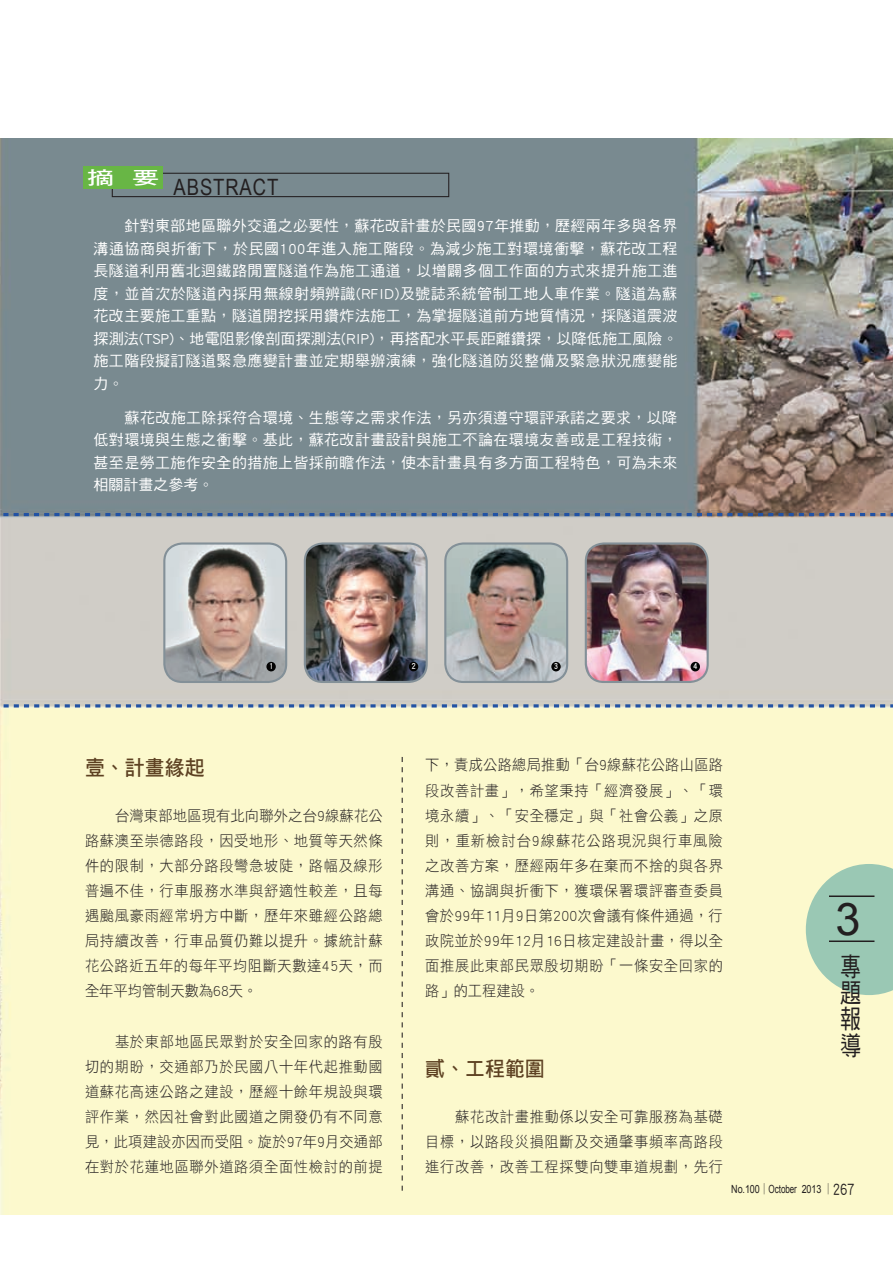
<style>
.page{position:relative;width:893px;height:1263px;background:#fff}
.page>*{position:absolute;margin:0;border:0;box-sizing:border-box;transform-origin:0 0}
.t1{font:45px "Arial";color:#231f20}
.t2{font:26.25px/26.2px "DF Hei Std W5";color:#231f20;text-align:justify;scale:.8 1}
.t3{font:22.5px "Arial Narrow";letter-spacing:.04em;color:#231f20}
.t4{font:21px "DF Hei Std W7";color:#5d4122;scale:.95 1}
.t5{font:18px "DF Hei Std W7";color:#fff;scale:1.5 1}
.t6{font:15px/25px "DF Hei Std W3";letter-spacing:.045em;color:#231f20;text-align:justify;scale:.95 1}
.t7{font:15px/22.5px "DF Hei Std W5";letter-spacing:.025em;color:#fff;text-align:justify}
.t8{font:11.25px "Arial";letter-spacing:-.01em;color:#231f20;scale:.8 1}
.t9{font:9px "DF Hei Std W7";color:#fff;scale:.9 1}
.s1{font-family:"Koz Min Pro"}
.s2{font-family:"DF Hei Std W5";font-size:16.8px}
</style>
<div class="page">
<img style="left:0;top:139px;width:893px;height:1076px">
<svg style="left:806px;top:864px;width:87px;height:131px;background:#a9cfb8"></svg>
<hr style="left:829px;top:895px;width:45px;height:2px;background:#231f20">
<hr style="left:829px;top:940px;width:45px;height:2px;background:#231f20">
<div style="left:112px;top:173px;width:337px;height:24px;border:1px solid #231f20"></div>
<div style="left:83px;top:166px;width:79px;height:22px;background:#68b645"></div>
<svg style="left:0;top:513px;width:893px;height:3px;background:#516b93"></svg>
<svg style="left:0;top:704px;width:893px;height:3px;background:#8398b5"></svg>
<svg style="left:402px;top:757px;width:1px;height:434px"></svg>
<img style="left:164px;top:543px;width:122px;height:139px">
<div style="left:163px;top:542px;width:124px;height:141px;border:2px solid #839098;border-radius:18px"></div>
<img style="left:305px;top:543px;width:122px;height:139px">
<div style="left:304px;top:542px;width:124px;height:141px;border:2px solid #839098;border-radius:18px"></div>
<img style="left:445px;top:543px;width:122px;height:139px">
<div style="left:444px;top:542px;width:124px;height:141px;border:2px solid #839098;border-radius:18px"></div>
<img style="left:586px;top:543px;width:122px;height:139px">
<div style="left:585px;top:542px;width:124px;height:141px;border:2px solid #839098;border-radius:18px"></div>
<div style="left:266px;top:662px;width:10px;height:9px;background:#030303;border-radius:50%"></div>
<div style="left:409px;top:662px;width:9px;height:9px;background:#030303;border-radius:50%"></div>
<div style="left:551px;top:662px;width:10px;height:9px;background:#030303;border-radius:50%"></div>
<div style="left:691px;top:662px;width:9px;height:9px;background:#030303;border-radius:50%"></div>
<p class="t5" style="left:87px;top:168px;width:49px">摘 要</p>
<h3 class="t3" style="left:174px;top:170px;width:106px">ABSTRACT</h3>
<p class="t7" style="left:94px;top:215px;width:586px;text-indent:31px">針對東部地區聯外交通之必要性，蘇花改計畫於民國97年推動，歷經兩年多與各界溝通協商與折衝下，於民國100年進入施工階段。為減少施工對環境衝擊，蘇花改工程長隧道利用舊北迴鐵路閒置隧道作為施工通道，以增闢多個工作面的方式來提升施工進度，並首次於隧道內採用無線射頻辨識(RFID)及號誌系統管制工地人車作業。隧道為蘇花改主要施工重點，隧道開挖採用鑽炸法施工，為掌握隧道前方地質情況，採隧道震波探測法(TSP)、地電阻影像剖面探測法(RIP)，再搭配水平長距離鑽探，以降低施工風險。施工階段擬訂隧道緊急應變計畫並定期舉辦演練，強化隧道防災整備及緊急狀況應變能力。</p>
<p class="t7" style="left:94px;top:406px;width:585px;text-indent:31px">蘇花改施工除採符合環境、生態等之需求作法，另亦須遵守環評承諾之要求，以降低對環境與生態之衝擊。基此，蘇花改計畫設計與施工不論在環境友善或是工程技術，甚至是勞工施作安全的措施上皆採前瞻作法，使本計畫具有多方面工程特色，可為未來相關計畫之參考。</p>
<p class="t9" style="left:269px;top:661px;width:6px">1</p>
<p class="t9" style="left:411px;top:661px;width:6px">2</p>
<p class="t9" style="left:554px;top:661px;width:6px">3</p>
<p class="t9" style="left:693px;top:661px;width:6px">4</p>
<h3 class="t4" style="left:85px;top:756px;width:128px">壹、計畫緣起</h3>
<p class="t6" style="left:85px;top:802px;width:315px;text-indent:30px">台灣東部地區現有北向聯外之台9線蘇花公路蘇澳至崇德路段，因受地形、地質等天然條件的限制，大部分路段彎急坡陡，路幅及線形普遍不佳，行車服務水準與舒適性較差，且每遇颱風豪雨經常坍方中斷，歷年來雖經公路總局持續改善，行車品質仍難以提升。據統計蘇花公路近五年的每年平均阻斷天數達45天，而全年平均管制天數為68天。</p>
<p class="t6" style="left:85px;top:1028px;width:315px;text-indent:30px">基於東部地區民眾對於安全回家的路有殷切的期盼，交通部乃於民國八十年代起推動國道蘇花高速公路之建設，歷經十餘年規設與環評作業，然因社會對此國道之開發仍有不同意見，此項建設亦因而受阻。旋於97年9月交通部在對於花蓮地區聯外道路須全面性檢討的前提</p>
<p class="t6" style="left:425px;top:752px;width:315px">下，責成公路總局推動「台9線蘇花公路山區路段改善計畫」，希望秉持「經濟發展」、「環境永續」、「安全穩定」與「社會公義」之原則，重新檢討台9線蘇花公路現況與行車風險之改善方案，歷經兩年多在棄而不捨的與各界溝通、協調與折衝下，獲環保署環評審查委員會於99年11月9日第200次會議有條件通過，行政院並於99年12月16日核定建設計畫，得以全面推展此東部民眾殷切期盼「一條安全回家的路」的工程建設。</p>
<h3 class="t4" style="left:425px;top:1057px;width:128px">貳、工程範圍</h3>
<p class="t6" style="left:425px;top:1104px;width:315px;text-indent:30px">蘇花改計畫推動係以安全可靠服務為基礎目標，以路段災損阻斷及交通肇事頻率高路段進行改善，改善工程採雙向雙車道規劃，先行</p>
<h1 class="t1" style="left:836px;top:890px;width:27px">3</h1>
<h2 class="t2" style="left:840px;top:953px;width:27px">專題報導</h2>
<p class="t8" style="left:731px;top:1182px;width:156px">No.100<span class="s1">│</span>October 2013 <span class="s1">│</span><span class="s2">267</span></p>
</div>
